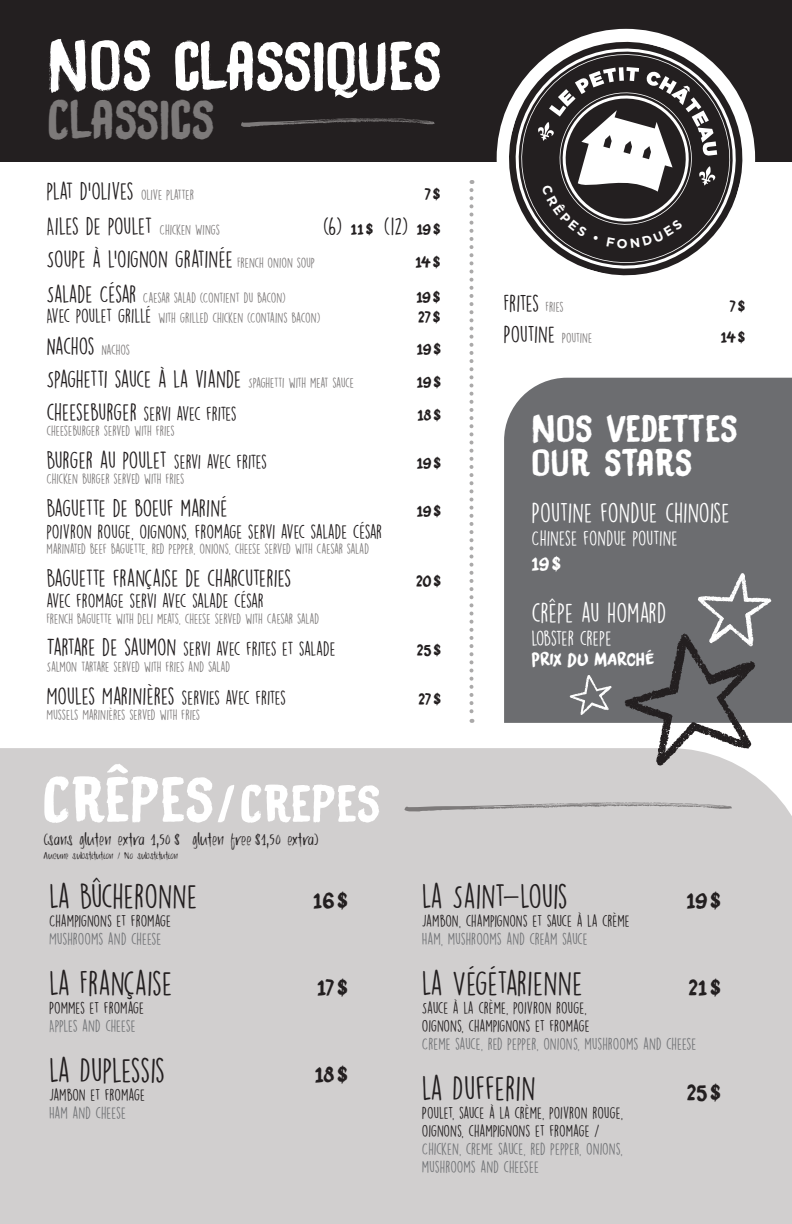
<style>
.page{position:relative;width:792px;height:1224px;background:#fff}
.page>*{position:absolute;margin:0;border:0;box-sizing:border-box;transform-origin:0 0}
.t1{font:82.8px "Northwell Swash";color:#7d7a7a;scale:1.06 1}
.t2{font:82.8px "Northwell Swash";color:#7d7a7a;scale:1.79 1}
.titre{font:60.7px "DK Black Bamboo";color:#fff}
.titre-2{font:48.3px "DK Black Bamboo";color:#7d7a7a}
.titre-3{font:45.9px "DK Black Bamboo";letter-spacing:-.02em;color:#fff;scale:1.1 1}
.titre-4{font:33.4px "DK Black Bamboo";letter-spacing:-.02em;color:#fff;scale:1.1 1}
.item{font:31px "DK Lemon Yellow Sun";color:#231f20}
.item-2{font:31px "DK Lemon Yellow Sun";letter-spacing:-.03em;color:#231f20}
.item-3{font:25px "DK Lemon Yellow Sun";color:#fff}
.item-4{font:21.8px "DK Lemon Yellow Sun";letter-spacing:-.015em;color:#231f20}
.item-5{font:21.3px "DK Lemon Yellow Sun";letter-spacing:-.015em;color:#231f20}
.item-6{font:21px "DK Liquid Embrace";letter-spacing:-.025em;color:#231f20}
.item-7{font:19px "DK Lemon Yellow Sun";color:#fff}
.item-8{font:19px "DK Lemon Yellow Sun";letter-spacing:-.035em;color:#fff}
.item-9{font:18px "DK Liquid Embrace";letter-spacing:-.01em;color:#fff}
.item-10{font:17.8px "DK Lemon Yellow Sun";letter-spacing:-.02em;color:#231f20}
.item-11{font:17.8px "DK Lemon Yellow Sun";color:#231f20}
.titre-5{font:16.6px "DK Chocolatte";letter-spacing:-.04em;color:#231f20;scale:1.39 1}
.item-12{font:15px/18px "DK Lemon Yellow Sun";color:#231f20}
.item-13{font:14.8px "DK Liquid Embrace";letter-spacing:-.045em;color:#231f20}
.item-14{font:14.5px "DK Liquid Embrace";color:#231f20}
.item-15{font:12.9px "DK Lemon Yellow Sun";letter-spacing:-.015em;color:#7d7a7a}
.bullet{font:10.1px "DK Chocolatte";letter-spacing:-.04em;color:#231f20;scale:1.39 1}
.s1{font-size:62.8px}
.s2{font-size:12.9px;color:#7d7a7a}
.s3{font-family:"DK Liquid Embrace";font-size:14.5px}
.s4{font-size:21.8px;color:#231f20}
.s5{font-size:17.8px;color:#231f20}
.s6{font-size:21.8px}
.s7{font-size:12.6px;color:#7d7a7a}
.s8{font-size:56px}
.s9{color:#727477}
</style>
<div class="page">
<div style="left:0;top:748px;width:792px;height:476px;background:#d1cfcf"></div>
<div style="left:504px;top:378px;width:288px;height:345px;background:#6c6d70"></div>
<div style="left:0;top:0;width:792px;height:162px;background:#231f20"></div>
<svg style="left:496px;top:29px;width:259px;height:133px"></svg>
<svg style="left:503px;top:36px;width:245px;height:240px;fill:#fff"></svg>
<svg style="left:510px;top:43px;width:232px;height:232px"></svg>
<svg style="left:470px;top:190px;width:4px;height:533px"></svg>
<svg style="left:624px;top:573px;width:148px;height:193px"></svg>
<svg style="left:570px;top:675px;width:42px;height:41px;background:#868789"></svg>
<svg style="left:537px;top:67px;width:181px;height:181px"></svg>
<p class="titre" style="left:47px;top:23px;width:396px"><span class="s1">NOS</span> CLASSIQUES</p>
<p class="titre-2" style="left:47px;top:85px;width:169px">CLASSICS</p>
<p class="t1" style="left:234px;top:58px;width:196px">h</p>
<p class="item-4" style="left:46px;top:178px;width:149px">PLAT D’OLIVES <span class="s2">OLIVE PLATTER</span></p>
<p class="item-13" style="left:424px;top:183px;width:18px">7$</p>
<p class="item-4" style="left:46px;top:213px;width:175px">AILES DE POULET <span class="s2">CHICKEN WINGS</span></p>
<p class="item-4" style="left:323px;top:213px;width:119px">(6) <span class="s3">11$</span> (12) <span class="s3">19$</span></p>
<p class="item-4" style="left:46px;top:246px;width:270px">SOUPE À L’OIGNON GRATINÉE <span class="s2">FRENCH ONION SOUP</span></p>
<p class="item-13" style="left:416px;top:251px;width:26px">14$</p>
<p class="item-15" style="left:46px;top:290px;width:241px"><span class="s4">SALADE CÉSAR</span> CAESAR SALAD (CONTIENT DU BACON)</p>
<p class="item-13" style="left:416px;top:286px;width:26px">19$</p>
<p class="item-15" style="left:46px;top:309px;width:275px"><span class="s5">AVEC POULET GRILLÉ</span> WITH GRILLED CHICKEN (CONTAINS BACON)</p>
<p class="item-13" style="left:418px;top:306px;width:24px">27$</p>
<p class="item-4" style="left:46px;top:333px;width:85px">NACHOS <span class="s2">NACHOS</span></p>
<p class="item-13" style="left:417px;top:338px;width:26px">19$</p>
<p class="item-4" style="left:46px;top:366px;width:309px">SPAGHETTI SAUCE À LA VIANDE <span class="s2">SPAGHETTI WITH MEAT SAUCE</span></p>
<p class="item-13" style="left:417px;top:371px;width:26px">19$</p>
<p class="item-10" style="left:46px;top:403px;width:192px"><span class="s6">CHEESEBURGER</span> SERVI AVEC FRITES</p>
<p class="item-13" style="left:418px;top:404px;width:25px">18$</p>
<p class="item-15" style="left:46px;top:423px;width:130px">CHEESEBURGER SERVED WITH FRIES</p>
<p class="item-10" style="left:46px;top:451px;width:222px"><span class="s6">BURGER AU POULET</span> SERVI AVEC FRITES</p>
<p class="item-13" style="left:417px;top:452px;width:26px">19$</p>
<p class="item-15" style="left:46px;top:471px;width:140px">CHICKEN BURGER SERVED WITH FRIES</p>
<p class="item-4" style="left:46px;top:495px;width:183px">BAGUETTE DE BOEUF MARINÉ</p>
<p class="item-13" style="left:417px;top:500px;width:26px">19$</p>
<p class="item-11" style="left:46px;top:521px;width:337px">POIVRON ROUGE, OIGNONS, FROMAGE SERVI AVEC SALADE CÉSAR</p>
<p class="item-15" style="left:46px;top:541px;width:324px">MARINATED BEEF BAGUETTE, RED PEPPER, ONIONS, CHEESE SERVED WITH CAESAR SALAD</p>
<p class="item-4" style="left:46px;top:565px;width:247px">BAGUETTE FRANÇAISE DE CHARCUTERIES</p>
<p class="item-13" style="left:416px;top:570px;width:26px">20$</p>
<p class="item-10" style="left:46px;top:590px;width:219px">AVEC FROMAGE SERVI AVEC SALADE CÉSAR</p>
<p class="item-15" style="left:46px;top:611px;width:274px">FRENCH BAGUETTE WITH DELI MEATS, CHEESE SERVED WITH CAESAR SALAD</p>
<p class="item-10" style="left:46px;top:638px;width:291px"><span class="s6">TARTARE DE SAUMON</span> SERVI AVEC FRITES ET SALADE</p>
<p class="item-13" style="left:417px;top:639px;width:26px">25$</p>
<p class="item-15" style="left:46px;top:659px;width:185px">SALMON TARTARE SERVED WITH FRIES AND SALAD</p>
<p class="item-10" style="left:46px;top:687px;width:241px"><span class="s6">MOULES MARINIÈRES</span> SERVIES AVEC FRITES</p>
<p class="item-13" style="left:418px;top:688px;width:24px">27$</p>
<p class="item-15" style="left:46px;top:707px;width:155px">MUSSELS MARINIÈRES SERVED WITH FRIES</p>
<p class="item-5" style="left:503px;top:290px;width:62px">FRITES <span class="s7">FRIES</span></p>
<p class="item-14" style="left:730px;top:295px;width:17px">7$</p>
<p class="item-5" style="left:503px;top:322px;width:90px">POUTINE <span class="s7">POUTINE</span></p>
<p class="item-14" style="left:721px;top:327px;width:26px">14$</p>
<p class="titre-4" style="left:532px;top:405px;width:189px">NOS VEDETTES</p>
<p class="titre-4" style="left:532px;top:439px;width:148px">OUR STARS</p>
<p class="item-3" style="left:532px;top:498px;width:200px">POUTINE FONDUE CHINOISE</p>
<p class="item-7" style="left:532px;top:526px;width:148px">CHINESE FONDUE POUTINE</p>
<p class="item-9" style="left:532px;top:551px;width:31px">19$</p>
<p class="item-3" style="left:532px;top:598px;width:136px">CRÊPE AU HOMARD</p>
<p class="item-8" style="left:532px;top:626px;width:82px">LOBSTER CREPE</p>
<p class="item-9" style="left:532px;top:647px;width:124px">Prix du marché</p>
<p class="titre-3" style="left:42px;top:771px;width:309px"><span class="s8">CRÊPES</span>/CREPES</p>
<p class="titre-5" style="left:43px;top:830px;width:199px">(sans gluten extra 1,50 $ gluten free $1,50 extra)</p>
<p class="bullet" style="left:43px;top:850px;width:98px">Aucune substitution / No substitution</p>
<p class="item" style="left:49px;top:878px;width:150px">LA BÛCHERONNE</p>
<p class="item-6" style="left:313px;top:885px;width:36px">16$</p>
<p class="item-12" style="left:49px;top:912px;width:124px">CHAMPIGNONS ET FROMAGE<br><span class="s9">MUSHROOMS AND CHEESE</span></p>
<p class="item" style="left:49px;top:964px;width:125px">LA FRANÇAISE</p>
<p class="item-6" style="left:317px;top:972px;width:32px">17$</p>
<p class="item-12" style="left:49px;top:999px;width:97px">POMMES ET FROMAGE<br><span class="s9">APPLES AND CHEESE</span></p>
<p class="item-2" style="left:49px;top:1051px;width:118px">LA DUPLESSIS</p>
<p class="item-6" style="left:315px;top:1058px;width:35px">18$</p>
<p class="item-12" style="left:49px;top:1085px;width:98px">JAMBON ET FROMAGE<br><span class="s9">HAM AND CHEESE</span></p>
<p class="t2" style="left:393px;top:742px;width:196px">h</p>
<p class="item" style="left:422px;top:878px;width:148px">LA SAINT-LOUIS</p>
<p class="item-6" style="left:687px;top:885px;width:36px">19$</p>
<p class="item-12" style="left:422px;top:912px;width:210px">JAMBON, CHAMPIGNONS ET SAUCE À LA CRÈME<br><span class="s9">HAM, MUSHROOMS AND CREAM SAUCE</span></p>
<p class="item" style="left:422px;top:964px;width:162px">LA VÉGÉTARIENNE</p>
<p class="item-6" style="left:689px;top:972px;width:34px">21$</p>
<p class="item-12" style="left:422px;top:999px;width:276px">SAUCE À LA CRÈME, POIVRON ROUGE,<br>OIGNONS, CHAMPIGNONS ET FROMAGE<br><span class="s9">CREME SAUCE, RED PEPPER, ONIONS, MUSHROOMS AND CHEESE</span></p>
<p class="item" style="left:422px;top:1069px;width:116px">LA DUFFERIN</p>
<p class="item-6" style="left:687px;top:1076px;width:36px">25$</p>
<p class="item-12" style="left:422px;top:1103px;width:203px">POULET, SAUCE À LA CRÈME, POIVRON ROUGE, OIGNONS, CHAMPIGNONS ET FROMAGE / <span class="s9">CHICKEN, CREME SAUCE, RED PEPPER, ONIONS, MUSHROOMS AND CHEESEE</span></p>
</div>
